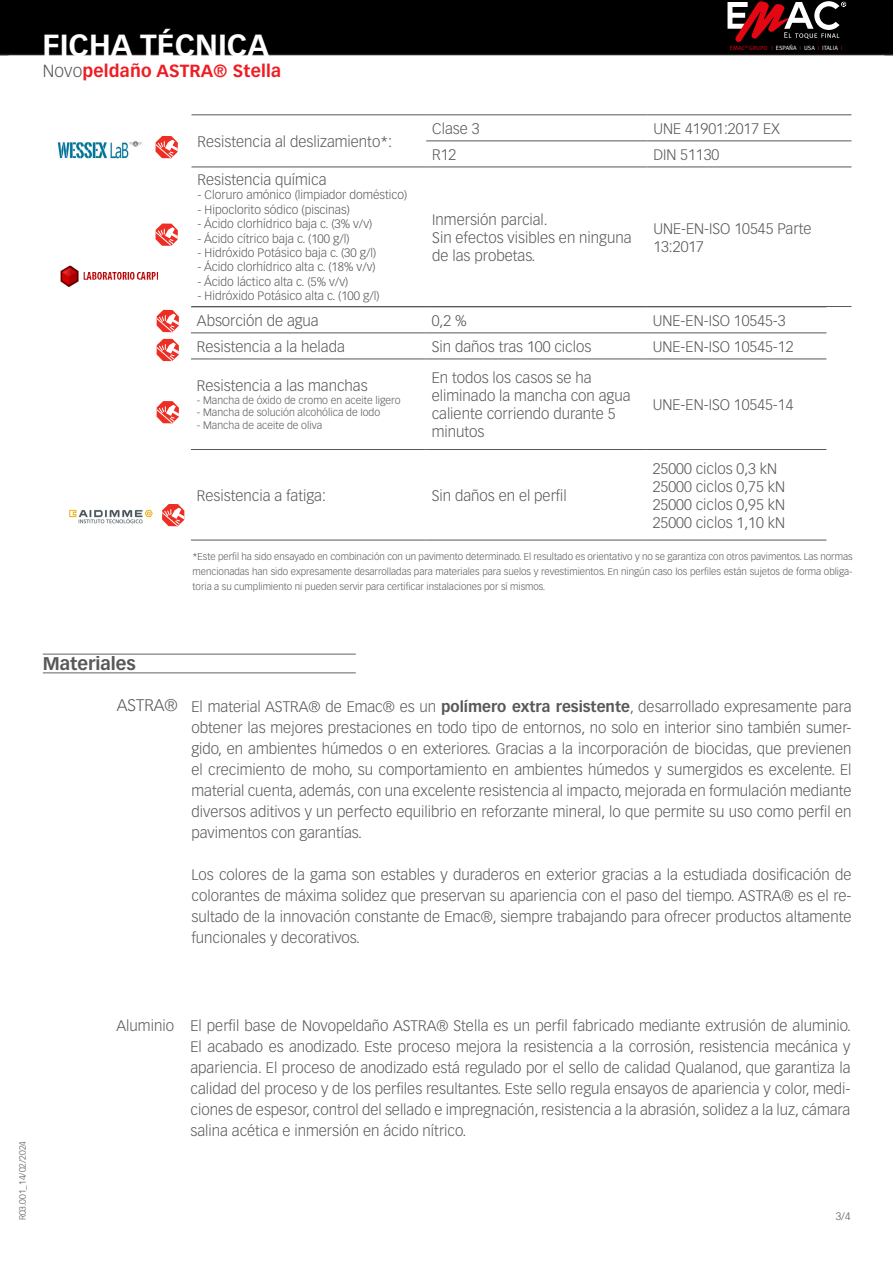
<style>
.page{position:relative;width:893px;height:1263px;background:#fff}
.page>*{position:absolute;margin:0;border:0;box-sizing:border-box;transform-origin:0 0}
.t1{font:700 30px "Calibri";color:#fff}
.t2{font:700 18px "Vectora LT Std";color:#57585a}
.t3{font:700 17.25px "Vectora LT Std";letter-spacing:.01em;color:#ee1d23}
.t4{font:300 16.5px "Vectora LT Std";color:#57585a}
.Párrafo_14{font:300 15px/21px "Vectora LT Std";color:#57585a;text-align:justify}
.t5{font:300 12px "Vectora LT Pro";color:#57585a}
.t6{font:300 10.5px "Vectora LT Pro";color:#57585a}
.t7{font:300 10.5px "Vectora LT Std";color:#57585a}
.Párrafo_14-2{font:300 9.75px/15px "Vectora LT Std";color:#57585a;text-align:justify}
.t8{font:300 9px "Vectora LT Std";color:#57585a}
.t9{font:6.15px "Meta Pro";color:#fff}
.s1{font-weight:300;color:#57585a}
.s2{color:#dc0714}
.s3{font-weight:700}
</style>
<div class="page">
<div style="left:0;top:0;width:893px;height:55px;background:#000"></div>
<svg style="left:727px;top:1px;width:119px;height:41px"></svg>
<hr style="left:43px;top:672px;width:313px;height:1px;background:#636366">
<hr style="left:43px;top:654px;width:313px;height:1px;background:#636366">
<hr style="left:191px;top:115px;width:235px;height:1px;background:#57585a">
<hr style="left:191px;top:167px;width:235px;height:1px;background:#57585a">
<hr style="left:191px;top:306px;width:235px;height:1px;background:#57585a">
<hr style="left:426px;top:115px;width:221px;height:1px;background:#57585a">
<hr style="left:647px;top:115px;width:204px;height:1px;background:#57585a">
<hr style="left:426px;top:141px;width:221px;height:1px;background:#57585a">
<hr style="left:647px;top:141px;width:204px;height:1px;background:#57585a">
<hr style="left:426px;top:167px;width:221px;height:1px;background:#57585a">
<hr style="left:647px;top:167px;width:204px;height:1px;background:#57585a">
<hr style="left:426px;top:306px;width:221px;height:1px;background:#57585a">
<hr style="left:647px;top:306px;width:204px;height:1px;background:#57585a">
<svg style="left:162px;top:504px;width:22px;height:22px"></svg>
<img style="left:69px;top:509px;width:84px;height:15px">
<hr style="left:191px;top:307px;width:235px;height:1px;background:#57585a">
<hr style="left:191px;top:333px;width:235px;height:1px;background:#57585a">
<hr style="left:191px;top:359px;width:235px;height:1px;background:#57585a">
<hr style="left:191px;top:449px;width:235px;height:1px;background:#57585a">
<hr style="left:191px;top:540px;width:235px;height:1px;background:#57585a">
<hr style="left:426px;top:307px;width:221px;height:1px;background:#57585a">
<hr style="left:647px;top:307px;width:179px;height:1px;background:#57585a">
<hr style="left:426px;top:333px;width:221px;height:1px;background:#57585a">
<hr style="left:647px;top:333px;width:179px;height:1px;background:#57585a">
<hr style="left:426px;top:359px;width:221px;height:1px;background:#57585a">
<hr style="left:647px;top:359px;width:179px;height:1px;background:#57585a">
<hr style="left:426px;top:449px;width:221px;height:1px;background:#57585a">
<hr style="left:647px;top:449px;width:179px;height:1px;background:#57585a">
<hr style="left:426px;top:540px;width:221px;height:1px;background:#57585a">
<hr style="left:647px;top:540px;width:179px;height:1px;background:#57585a">
<svg style="left:157px;top:310px;width:22px;height:22px"></svg>
<svg style="left:157px;top:339px;width:22px;height:22px"></svg>
<svg style="left:157px;top:401px;width:22px;height:22px"></svg>
<svg style="left:156px;top:136px;width:22px;height:22px"></svg>
<svg style="left:156px;top:223px;width:22px;height:23px"></svg>
<img style="left:57px;top:141px;width:85px;height:18px">
<img style="left:60px;top:266px;width:99px;height:21px">
<h1 class="t1" style="left:43px;top:25px;width:190px">FICHA TÉCNICA</h1>
<p class="t3" style="left:43px;top:60px;width:240px"><span class="s1">Novo</span>peldaño ASTRA® Stella</p>
<p class="Párrafo_14" style="left:197px;top:131px;width:196px">Resistencia al deslizamiento*:</p>
<p class="Párrafo_14" style="left:197px;top:169px;width:130px">Resistencia química</p>
<p class="t5" style="left:197px;top:188px;width:211px">- Cloruro amónico (limpiador doméstico)</p>
<p class="t5" style="left:197px;top:202px;width:154px">- Hipoclorito sódico (piscinas)</p>
<p class="t5" style="left:197px;top:217px;width:176px">- Ácido clorhídrico baja c. (3% v/v)</p>
<p class="t5" style="left:197px;top:231px;width:154px">- Ácido cítrico baja c. (100 g/l)</p>
<p class="t5" style="left:197px;top:245px;width:180px">- Hidróxido Potásico baja c. (30 g/l)</p>
<p class="t5" style="left:197px;top:260px;width:180px">- Ácido clorhídrico alta c. (18% v/v)</p>
<p class="t5" style="left:197px;top:274px;width:152px">- Ácido láctico alta c. (5% v/v)</p>
<p class="t5" style="left:197px;top:289px;width:184px">- Hidróxido Potásico alta c. (100 g/l)</p>
<p class="t9" style="left:730px;top:44px;width:114px"><span class="s2">EMAC</span><sup>®</sup> <span class="s2">GRUPO I</span> ESPAÑA <span class="s2">I</span> USA <span class="s2">I</span> ITALIA <span class="s2">I</span></p>
<p class="Párrafo_14" style="left:432px;top:118px;width:49px">Clase 3</p>
<p class="Párrafo_14" style="left:653px;top:118px;width:128px">UNE 41901:2017 EX</p>
<p class="Párrafo_14" style="left:432px;top:144px;width:26px">R12</p>
<p class="Párrafo_14" style="left:653px;top:144px;width:67px">DIN 51130</p>
<p class="Párrafo_14" style="left:432px;top:209px;width:117px">Inmersión parcial.</p>
<p class="Párrafo_14" style="left:432px;top:228px;width:201px;line-height:18px">Sin efectos visibles en ninguna de las probetas.</p>
<p class="Párrafo_14" style="left:653px;top:219px;width:160px;line-height:18px">UNE-EN-ISO 10545 Parte<br>13:2017</p>
<p class="Párrafo_14" style="left:197px;top:310px;width:123px">Absorción de agua</p>
<p class="Párrafo_14" style="left:432px;top:310px;width:37px">0,2 %</p>
<p class="Párrafo_14" style="left:653px;top:310px;width:134px">UNE-EN-ISO 10545-3</p>
<p class="Párrafo_14" style="left:197px;top:336px;width:149px">Resistencia a la helada</p>
<p class="Párrafo_14" style="left:432px;top:336px;width:161px">Sin daños tras 100 ciclos</p>
<p class="Párrafo_14" style="left:653px;top:336px;width:142px">UNE-EN-ISO 10545-12</p>
<p class="Párrafo_14" style="left:197px;top:375px;width:172px">Resistencia a las manchas</p>
<p class="t6" style="left:197px;top:394px;width:205px">- Mancha de óxido de cromo en aceite ligero</p>
<p class="t6" style="left:197px;top:406px;width:185px">- Mancha de solución alcohólica de Iodo</p>
<p class="t6" style="left:197px;top:419px;width:127px">- Mancha de aceite de oliva</p>
<p class="Párrafo_14" style="left:432px;top:369px;width:200px;line-height:18px;text-align:left">En todos los casos se ha eliminado la mancha con agua caliente corriendo durante 5 minutos</p>
<p class="Párrafo_14" style="left:653px;top:394px;width:142px">UNE-EN-ISO 10545-14</p>
<p class="Párrafo_14" style="left:197px;top:485px;width:130px">Resistencia a fatiga:</p>
<p class="Párrafo_14" style="left:432px;top:485px;width:137px">Sin daños en el perfil</p>
<p class="Párrafo_14" style="left:653px;top:458px;width:126px">25000 ciclos 0,3 kN</p>
<p class="Párrafo_14" style="left:653px;top:476px;width:134px">25000 ciclos 0,75 kN</p>
<p class="Párrafo_14" style="left:653px;top:494px;width:134px">25000 ciclos 0,95 kN</p>
<p class="Párrafo_14" style="left:653px;top:512px;width:134px">25000 ciclos 1,10 kN</p>
<p class="Párrafo_14-2" style="left:193px;top:549px;width:661px">*Este perfil ha sido ensayado en combinación con un pavimento determinado. El resultado es orientativo y no se garantiza con otros pavimentos. Las normas mencionadas han sido expresamente desarrolladas para materiales para suelos y revestimientos. En ningún caso los perfiles están sujetos de forma obliga&shy;toria a su cumplimiento ni pueden servir para certificar instalaciones por sí mismos.</p>
<p class="t2" style="left:43px;top:653px;width:94px">Materiales</p>
<p class="t4" style="left:117px;top:696px;width:62px">ASTRA®</p>
<p class="Párrafo_14" style="left:191px;top:696px;width:661px">El material ASTRA® de Emac® es un <span class="s3">polímero extra resistente</span>, desarrollado expresamente para obtener las mejores prestaciones en todo tipo de entornos, no solo en interior sino también sumer&shy;gido, en ambientes húmedos o en exteriores. Gracias a la incorporación de biocidas, que previenen el crecimiento de moho, su comportamiento en ambientes húmedos y sumergidos es excelente. El material cuenta, además, con una excelente resistencia al impacto, mejorada en formulación mediante diversos aditivos y un perfecto equilibrio en reforzante mineral, lo que permite su uso como perfil en pavimentos con garantías.</p>
<p class="Párrafo_14" style="left:191px;top:864px;width:661px">Los colores de la gama son estables y duraderos en exterior gracias a la estudiada dosificación de colorantes de máxima solidez que preservan su apariencia con el paso del tiempo. ASTRA® es el re&shy;sultado de la innovación constante de Emac®, siempre trabajando para ofrecer productos altamente funcionales y decorativos.</p>
<p class="t8" style="left:17px;top:1220px;width:81px;rotate:-90deg">R03.001_14/02/2024</p>
<p class="Párrafo_14" style="left:117px;top:1015px;width:59px">Aluminio</p>
<p class="Párrafo_14" style="left:190px;top:1015px;width:662px">El perfil base de Novopeldaño ASTRA® Stella es un perfil fabricado mediante extrusión de aluminio.<br>El acabado es anodizado. Este proceso mejora la resistencia a la corrosión, resistencia mecánica y apariencia. El proceso de anodizado está regulado por el sello de calidad Qualanod, que garantiza la calidad del proceso y de los perfiles resultantes. Este sello regula ensayos de apariencia y color, medi&shy;ciones de espesor, control del sellado e impregnación, resistencia a la abrasión, solidez a la luz, cámara salina acética e inmersión en ácido nítrico.</p>
<p class="t7" style="left:836px;top:1211px;width:16px">3/4</p>
</div>
